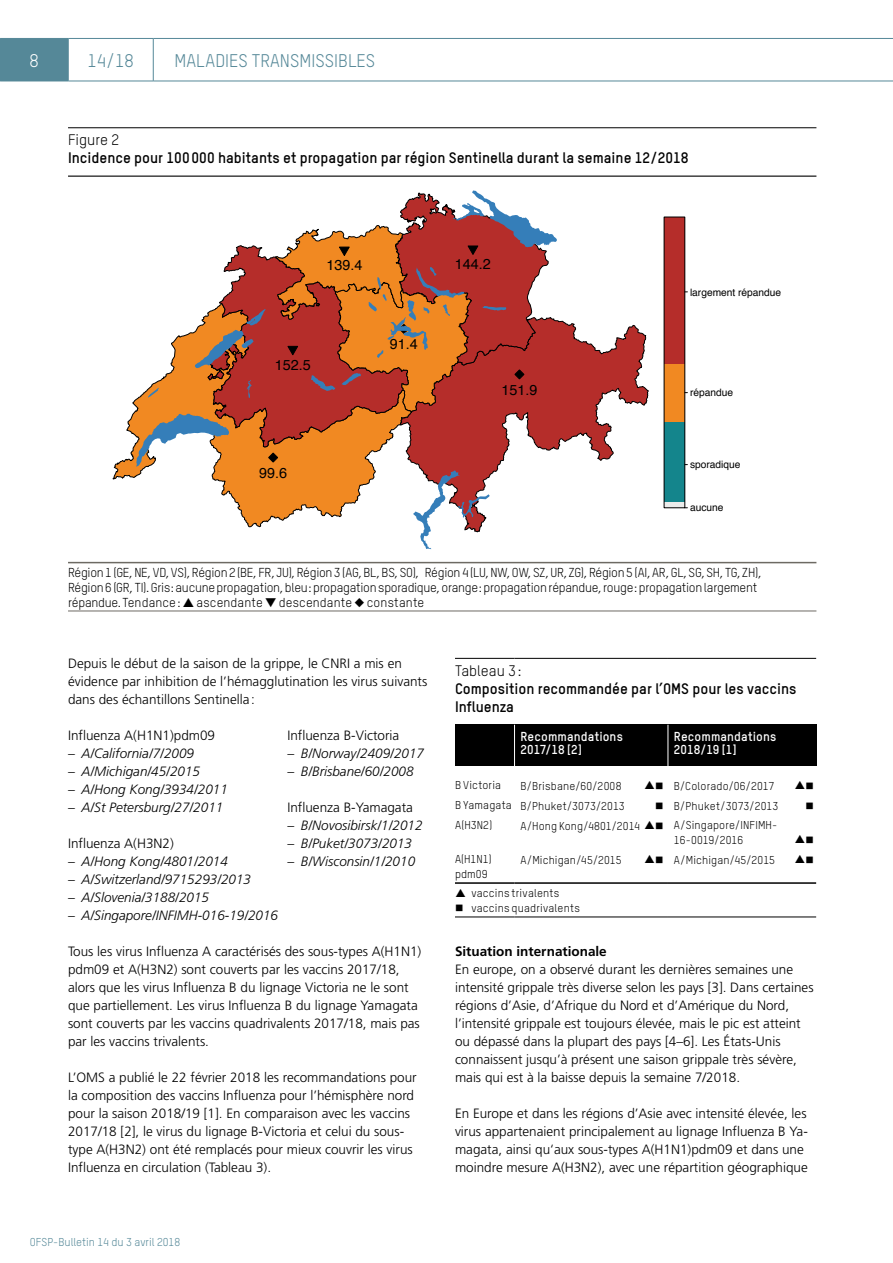
<style>
.page{position:relative;width:893px;height:1263px;background:#fff}
.page>*{position:absolute;margin:0;border:0;box-sizing:border-box;transform-origin:0 0}
.t1{font:18px "TSTAR";color:#558898}
.t2{font:18px "TSTAR";color:#fff}
.t3{font:700 15px/18px "TSTAR";color:#000}
.t4{font:15px "TSTAR";color:#000}
.t5{font:14.4px "Lbkhfp Helvetica";color:#000}
.t6{font:300 13.5px/18px "Frutiger";color:#000}
.t7{font:italic 300 13.5px "Frutiger";color:#000}
.t8{font:700 13.5px "Frutiger";color:#000}
.t9{font:12.75px/15px "TSTAR";letter-spacing:-.02em;color:#000}
.t10{font:700 12.75px "TSTAR";letter-spacing:.01em;color:#fff}
.t11{font:11.25px/15px "TSTAR";letter-spacing:.015em;color:#000}
.t12{font:11.25px "TSTAR";color:#558898}
.t13{font:11.25px "Wingdings";color:#000}
.t14{font:10.2px "Lbkhfp Helvetica";color:#000}
</style>
<div class="page">
<hr style="left:68px;top:38px;width:85px;height:1px;background:#558898">
<hr style="left:68px;top:39px;width:1px;height:42px;background:#558898">
<hr style="left:153px;top:38px;width:740px;height:1px;background:#558898">
<hr style="left:153px;top:39px;width:1px;height:42px;background:#558898">
<div style="left:0;top:38px;width:68px;height:43px;background:#558898"></div>
<hr style="left:0;top:81px;width:68px;height:1px;background:#558898">
<hr style="left:68px;top:81px;width:85px;height:1px;background:#558898">
<hr style="left:153px;top:81px;width:740px;height:1px;background:#558898">
<hr style="left:68px;top:127px;width:748px;height:1px;background:#000">
<hr style="left:68px;top:176px;width:748px;height:1px;background:#000">
<hr style="left:68px;top:562px;width:748px;height:1px;background:#6d6a63">
<hr style="left:68px;top:611px;width:748px;height:1px;background:#6d6a63">
<svg style="left:557px;top:320px;width:92px;height:141px"></svg>
<svg style="left:113px;top:399px;width:23px;height:81px"></svg>
<svg style="left:136px;top:190px;width:421px;height:359px"></svg>
<div style="left:664px;top:502px;width:21px;height:6px;background:#ececeb"></div>
<div style="left:664px;top:421px;width:21px;height:81px;background:#14858c"></div>
<div style="left:664px;top:364px;width:21px;height:57px;background:#f18922"></div>
<div style="left:664px;top:217px;width:21px;height:147px;background:#b52d2a"></div>
<div style="left:664px;top:217px;width:21px;height:291px;border:1px solid #000"></div>
<hr style="left:455px;top:658px;width:59px;height:1px;background:#000">
<hr style="left:514px;top:658px;width:154px;height:1px;background:#000">
<hr style="left:668px;top:658px;width:148px;height:1px;background:#000">
<div style="left:455px;top:725px;width:59px;height:41px;background:#000"></div>
<div style="left:514px;top:725px;width:154px;height:41px;background:#000"></div>
<div style="left:668px;top:725px;width:148px;height:41px;background:#000"></div>
<hr style="left:514px;top:725px;width:1px;height:41px;background:#fff">
<hr style="left:668px;top:725px;width:1px;height:41px;background:#fff">
<hr style="left:455px;top:882px;width:59px;height:2px;background:#000">
<hr style="left:514px;top:882px;width:154px;height:2px;background:#000">
<hr style="left:668px;top:882px;width:148px;height:2px;background:#000">
<hr style="left:455px;top:917px;width:59px;height:1px;background:#000">
<hr style="left:514px;top:917px;width:154px;height:1px;background:#000">
<hr style="left:668px;top:917px;width:148px;height:1px;background:#000">
<h1 class="t2" style="left:30px;top:49px;width:11px">8</h1>
<h1 class="t1" style="left:88px;top:49px;width:48px">14/18</h1>
<h1 class="t1" style="left:175px;top:49px;width:202px">MALADIES TRANSMISSIBLES</h1>
<p class="t4" style="left:68px;top:131px;width:53px">Figure 2</p>
<p class="t3" style="left:68px;top:149px;width:622px">Incidence pour 100 000 habitants et propagation par région Sentinella durant la semaine 12/2018</p>
<p class="t5" style="left:326px;top:254px;width:38px">139.4</p>
<p class="t5" style="left:275px;top:353px;width:38px">152.5</p>
<p class="t5" style="left:390px;top:333px;width:30px">91.4</p>
<p class="t5" style="left:259px;top:462px;width:30px">99.6</p>
<p class="t5" style="left:455px;top:253px;width:38px">144.2</p>
<p class="t5" style="left:501px;top:379px;width:38px">151.9</p>
<p class="t14" style="left:690px;top:284px;width:93px">largement répandue</p>
<p class="t14" style="left:690px;top:385px;width:45px">répandue</p>
<p class="t14" style="left:690px;top:457px;width:52px">sporadique</p>
<p class="t14" style="left:690px;top:500px;width:35px">aucune</p>
<p class="t9" style="left:68px;top:564px;width:695px">Région 1 (GE, NE, VD, VS), Région 2 (BE, FR, JU), Région 3 (AG, BL, BS, SO), Région 4 (LU, NW, OW, SZ, UR, ZG), Région 5 (AI, AR, GL, SG, SH, TG, ZH),<br>Région 6 (GR, TI). Gris : aucune propagation, bleu : propagation sporadique, orange : propagation répandue, rouge : propagation largement répandue.Tendance : ▲ ascendante ▼ descendante ◆ constante</p>
<p class="t6" style="left:68px;top:654px;width:361px">Depuis le début de la saison de la grippe, le CNRI a mis en évidence par inhibition de l’hémagglutination les virus suivants dans des échantillons Sentinella :</p>
<p class="t6" style="left:68px;top:726px;width:149px">Influenza A(H1N1)pdm09</p>
<p class="t6" style="left:287px;top:726px;width:113px">Influenza B-Victoria</p>
<p class="t7" style="left:68px;top:745px;width:128px">– A/California/7/2009</p>
<p class="t7" style="left:287px;top:745px;width:138px">– B/Norway/2409/2017</p>
<p class="t7" style="left:68px;top:763px;width:134px">– A/Michigan/45/2015</p>
<p class="t7" style="left:287px;top:763px;width:128px">– B/Brisbane/60/2008</p>
<p class="t7" style="left:68px;top:781px;width:161px">– A/Hong Kong/3934/2011</p>
<p class="t7" style="left:68px;top:799px;width:157px">– A/St Petersburg/27/2011</p>
<p class="t6" style="left:287px;top:798px;width:127px">Influenza B-Yamagata</p>
<p class="t7" style="left:287px;top:817px;width:137px">– B/Novosibirsk/1/2012</p>
<p class="t6" style="left:68px;top:834px;width:107px">Influenza A(H3N2)</p>
<p class="t7" style="left:287px;top:835px;width:126px">– B/Puket/3073/2013</p>
<p class="t7" style="left:68px;top:853px;width:161px">– A/Hong Kong/4801/2014</p>
<p class="t7" style="left:287px;top:853px;width:129px">– B/Wisconsin/1/2010</p>
<p class="t7" style="left:68px;top:871px;width:185px">– A/Switzerland/9715293/2013</p>
<p class="t7" style="left:68px;top:889px;width:143px">– A/Slovenia/3188/2015</p>
<p class="t7" style="left:68px;top:907px;width:212px">– A/Singapore/INFIMH-016-19/2016</p>
<p class="t6" style="left:68px;top:942px;width:355px">Tous les virus Influenza A caractérisés des sous-types A(H1N1) pdm09 et A(H3N2) sont couverts par les vaccins 2017/18, alors que les virus Influenza B du lignage Victoria ne le sont que partiellement. Les virus Influenza B du lignage Yamagata sont couverts par les vaccins quadrivalents 2017/18, mais pas par les vaccins trivalents.</p>
<p class="t6" style="left:68px;top:1068px;width:350px">L’OMS a publié le 22 février 2018 les recommandations pour la composition des vaccins Influenza pour l’hémisphère nord pour la saison 2018/19 [1]. En comparaison avec les vaccins 2017/18 [2], le virus du lignage B-Victoria et celui du sous&shy;type A(H3N2) ont été remplacés pour mieux couvrir les virus Influenza en circulation (Tableau 3).</p>
<p class="t12" style="left:30px;top:1235px;width:152px">OFSP-Bulletin 14 du 3 avril 2018</p>
<p class="t4" style="left:455px;top:662px;width:68px">Tableau 3 :</p>
<p class="t3" style="left:455px;top:679px;width:343px">Composition recommandée par l’OMS pour les vaccins<br>Influenza</p>
<p class="t10" style="left:520px;top:728px;width:104px">Recommandations</p>
<p class="t10" style="left:674px;top:728px;width:104px">Recommandations</p>
<p class="t10" style="left:520px;top:741px;width:63px">2017/18 [2]</p>
<p class="t10" style="left:674px;top:741px;width:64px">2018/19 [1]</p>
<p class="t11" style="left:455px;top:777px;width:48px">B Victoria</p>
<p class="t11" style="left:520px;top:778px;width:103px">B/Brisbane/60/2008</p>
<p class="t11" style="left:655px;top:778px;width:120px">■ B/Colorado/06/2017</p>
<p class="t13" style="left:806px;top:780px;width:10px">■</p>
<p class="t11" style="left:455px;top:798px;width:171px">B Yamagata B/Phuket/3073/2013</p>
<p class="t11" style="left:655px;top:798px;width:124px">■ B/Phuket/3073/2013</p>
<p class="t13" style="left:806px;top:800px;width:10px">■</p>
<p class="t11" style="left:455px;top:817px;width:39px">A(H3N2)</p>
<p class="t11" style="left:520px;top:818px;width:121px">A/Hong Kong/4801/2014</p>
<p class="t11" style="left:674px;top:817px;width:105px;text-indent:-19px">■ A/Singapore/INFIMH-<br>16-0019/2016</p>
<p class="t13" style="left:806px;top:834px;width:10px">■</p>
<p class="t11" style="left:455px;top:851px;width:38px">A(H1N1)</p>
<p class="t11" style="left:520px;top:852px;width:103px">A/Michigan/45/2015</p>
<p class="t11" style="left:655px;top:852px;width:121px">■ A/Michigan/45/2015</p>
<p class="t13" style="left:806px;top:854px;width:10px">■</p>
<p class="t11" style="left:471px;top:864px;width:89px;line-height:18.9px;text-indent:-17px">pdm09<br>vaccins trivalents</p>
<p class="t11" style="left:455px;top:900px;width:126px">■ vaccins quadrivalents</p>
<p class="t8" style="left:455px;top:943px;width:153px">Situation internationale</p>
<p class="t6" style="left:455px;top:960px;width:360px">En europe, on a observé durant les dernières semaines une intensité grippale très diverse selon les pays [3]. Dans certaines régions d’Asie, d’Afrique du Nord et d’Amérique du Nord, l’intensité grippale est toujours élevée, mais le pic est atteint ou dépassé dans la plupart des pays [4–6]. Les États-Unis connaissent jusqu’à présent une saison grippale très sévère, mais qui est à la baisse depuis la semaine 7/2018.</p>
<p class="t6" style="left:455px;top:1104px;width:354px">En Europe et dans les régions d’Asie avec intensité élevée, les virus appartenaient principalement au lignage Influenza B Ya&shy;magata, ainsi qu‘aux sous-types A(H1N1)pdm09 et dans une moindre mesure A(H3N2), avec une répartition géographique</p>
</div>
